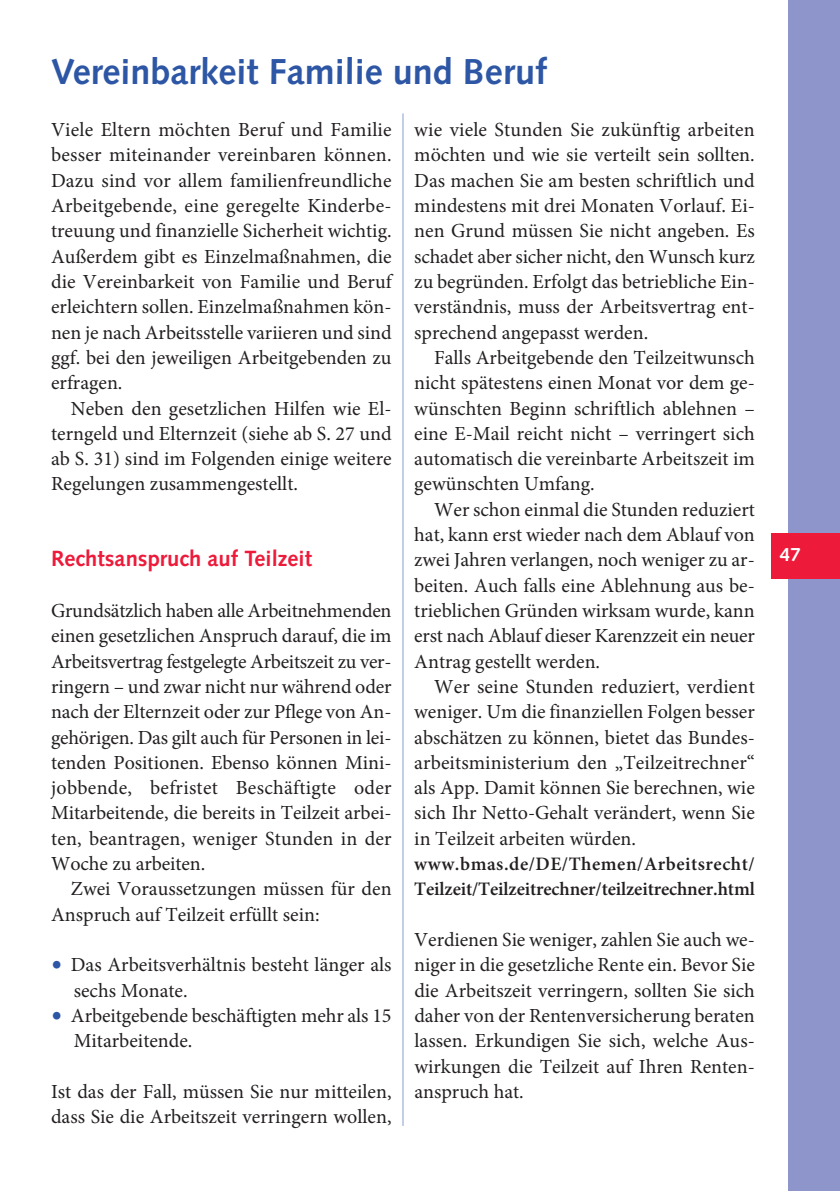
<style>
.page{position:relative;width:840px;height:1191px;background:#fff}
.page>*{position:absolute;margin:0;border:0;box-sizing:border-box;transform-origin:0 0}
.t1{font:700 36px "Syntax";color:#2d56a5}
.t2{font:700 22px "Syntax";color:#ed1a3a}
.t3{font:20px/25.2px "Minion Pro";color:#231f20;text-align:justify}
.t4{font:600 19px/25.4px "Minion Pro";letter-spacing:-.005em;color:#231f20}
.t5{font:700 19px "Syntax";color:#fff}
.s1{font-size:29px;color:#2d56a5}
</style>
<div class="page">
<div style="left:788px;top:0;width:51px;height:1191px;background:#8e95ca"></div>
<div style="left:771px;top:533px;width:68px;height:45px;background:#ed1a3a"></div>
<hr style="left:402px;top:113px;width:2px;height:1012px;background:#c3cfe5">
<h1 class="t1" style="left:51px;top:57px;width:497px">Vereinbarkeit Familie und Beruf</h1>
<p class="t3" style="left:51px;top:119px;width:342px">Viele Eltern möchten Beruf und Familie besser miteinander vereinbaren können.<br>Dazu sind vor allem familienfreundliche Arbeitgebende, eine geregelte Kinderbe&shy;treuung und finanzielle Sicherheit wichtig.<br>Außerdem gibt es Einzelmaßnahmen, die die Vereinbarkeit von Familie und Beruf erleichtern sollen. Einzelmaßnahmen kön&shy;nen je nach Arbeitsstelle variieren und sind ggf. bei den jeweiligen Arbeitgebenden zu erfragen.</p>
<p class="t3" style="left:51px;top:397px;width:342px;text-indent:20px">Neben den gesetzlichen Hilfen wie El&shy;terngeld und Elternzeit (siehe ab S. 27 und ab S. 31) sind im Folgenden einige weitere Regelungen zusammengestellt.</p>
<p class="t2" style="left:51px;top:550px;width:262px">Rechtsanspruch auf Teilzeit</p>
<p class="t3" style="left:51px;top:600px;width:342px">Grundsätzlich haben alle Arbeitnehmenden einen gesetzlichen Anspruch darauf, die im Arbeitsvertrag festgelegte Arbeitszeit zu ver&shy;ringern – und zwar nicht nur während oder nach der Elternzeit oder zur Pflege von An&shy;gehörigen. Das gilt auch für Personen in lei&shy;tenden Positionen. Ebenso können Mini&shy;jobbende, befristet Beschäftigte oder Mitarbeitende, die bereits in Teilzeit arbei&shy;ten, beantragen, weniger Stunden in der Woche zu arbeiten.</p>
<p class="t3" style="left:51px;top:878px;width:342px;text-indent:20px">Zwei Voraussetzungen müssen für den<br>Anspruch auf Teilzeit erfüllt sein:</p>
<p class="t3" style="left:74px;top:954px;width:319px;text-indent:-23px"><span class="s1">•</span> Das Arbeitsverhältnis besteht länger als sechs Monate.</p>
<p class="t3" style="left:74px;top:1004px;width:319px;text-indent:-23px"><span class="s1">•</span> Arbeitgebende beschäftigten mehr als 15<br>Mitarbeitende.</p>
<p class="t3" style="left:51px;top:1080px;width:342px">Ist das der Fall, müssen Sie nur mitteilen, dass Sie die Arbeitszeit verringern wollen,</p>
<p class="t3" style="left:414px;top:119px;width:342px">wie viele Stunden Sie zukünftig arbeiten möchten und wie sie verteilt sein sollten.<br>Das machen Sie am besten schriftlich und mindestens mit drei Monaten Vorlauf. Ei&shy;nen Grund müssen Sie nicht angeben. Es schadet aber sicher nicht, den Wunsch kurz zu begründen. Erfolgt das betriebliche Ein&shy;verständnis, muss der Arbeitsvertrag ent&shy;sprechend angepasst werden.</p>
<p class="t3" style="left:414px;top:347px;width:342px;text-indent:20px">Falls Arbeitgebende den Teilzeitwunsch nicht spätestens einen Monat vor dem ge&shy;wünschten Beginn schriftlich ablehnen – eine E-Mail reicht nicht – verringert sich automatisch die vereinbarte Arbeitszeit im gewünschten Umfang.</p>
<p class="t3" style="left:414px;top:498px;width:342px;text-indent:20px">Wer schon einmal die Stunden reduziert hat, kann erst wieder nach dem Ablauf von zwei Jahren verlangen, noch weniger zu ar&shy;beiten. Auch falls eine Ablehnung aus be&shy;trieblichen Gründen wirksam wurde, kann erst nach Ablauf dieser Karenzzeit ein neuer Antrag gestellt werden.</p>
<p class="t3" style="left:414px;top:675px;width:342px;text-indent:20px">Wer seine Stunden reduziert, verdient weniger. Um die finanziellen Folgen besser abschätzen zu können, bietet das Bundes&shy;arbeitsministerium den „Teilzeitrechner“ als App. Damit können Sie berechnen, wie sich Ihr Netto-Gehalt verändert, wenn Sie in Teilzeit arbeiten würden.</p>
<p class="t4" style="left:414px;top:853px;width:342px">www.bmas.de/DE/Themen/Arbeitsrecht/<br>Teilzeit/Teilzeitrechner/teilzeitrechner.html</p>
<p class="t3" style="left:414px;top:928px;width:342px">Verdienen Sie weniger, zahlen Sie auch we&shy;niger in die gesetzliche Rente ein. Bevor Sie die Arbeitszeit verringern, sollten Sie sich daher von der Rentenversicherung beraten lassen. Erkundigen Sie sich, welche Aus&shy;wirkungen die Teilzeit auf Ihren Renten&shy;anspruch hat.</p>
<p class="t5" style="left:779px;top:546px;width:23px">47</p>
</div>
